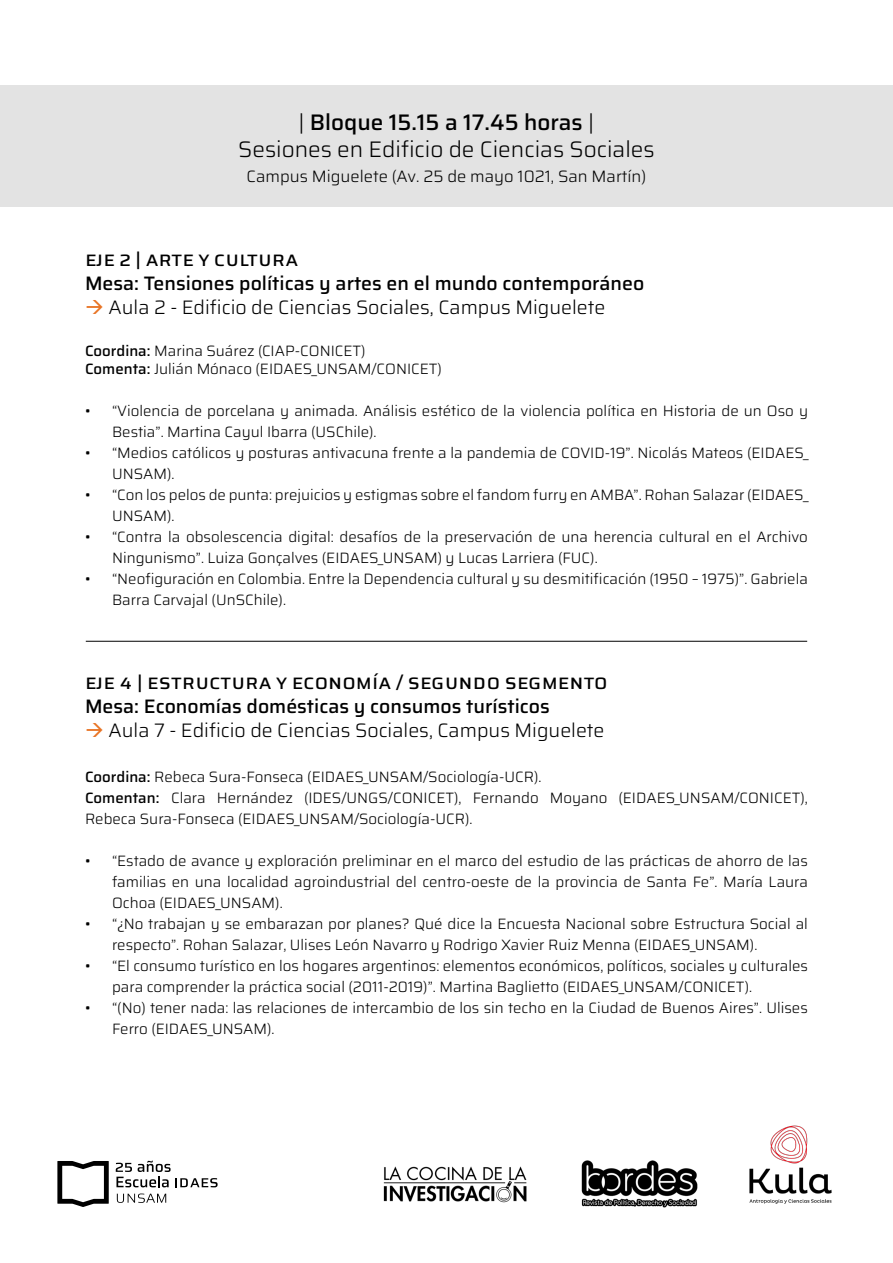
<style>
.page{position:relative;width:893px;height:1263px;background:#fff}
.page>*{position:absolute;margin:0;border:0;box-sizing:border-box;transform-origin:0 0}
.t1{font:300 22.5px/27px "Saira UNSAM";color:#000;text-align:center}
.t2{font:300 19.5px "Saira UNSAM";color:#000}
.t3{font:500 19.5px "Saira UNSAM";color:#000}
.t4{font:19.5px "Saira UNSAM Medium SC";color:#000}
.t5{font:300 16.5px "Saira UNSAM";color:#000}
.t6{font:300 15px/21px "Saira UNSAM";color:#000}
.s1{font-weight:500}
.s2{color:#e87425}
</style>
<div class="page">
<svg style="left:57px;top:1161px;width:52px;height:46px"></svg>
<svg style="left:116px;top:1161px;width:102px;height:26px"></svg>
<svg style="left:117px;top:1193px;width:49px;height:10px"></svg>
<img style="left:383px;top:1166px;width:144px;height:37px">
<img style="left:581px;top:1160px;width:117px;height:48px">
<img style="left:749px;top:1125px;width:83px;height:79px">
<div style="left:0;top:85px;width:893px;height:121px;background:#e3e3e3"></div>
<hr style="left:86px;top:641px;width:721px;height:1px;background:#000">
<h1 class="t1" style="left:238px;top:108px;width:418px">| <span class="s1">Bloque 15.15 a 17.45 horas</span> |<br>Sesiones en Edificio de Ciencias Sociales</h1>
<p class="t5" style="left:247px;top:163px;width:401px">Campus Miguelete (Av. 25 de mayo 1021, San Martín)</p>
<h2 class="t4" style="left:85px;top:247px;width:215px">EJE 2 | ARTE Y CULTURA</h2>
<h2 class="t3" style="left:85px;top:267px;width:561px">Mesa: Tensiones políticas y artes en el mundo contemporáneo</h2>
<h2 class="t2" style="left:85px;top:291px;width:522px"><span class="s2">→</span> Aula 2 - Edificio de Ciencias Sociales, Campus Miguelete</h2>
<p class="t6" style="left:85px;top:341px;width:358px;line-height:18px"><span class="s1">Coordina:</span> Marina Suárez (CIAP-CONICET)<br><span class="s1">Comenta:</span> Julián Mónaco (EIDAES_UNSAM/CONICET)</p>
<p class="t6" style="left:112px;top:399px;width:697px;text-indent:-27px">• “Violencia de porcelana y animada. Análisis estético de la violencia política en Historia de un Oso y<br>Bestia”. Martina Cayul Ibarra (USChile).</p>
<p class="t6" style="left:112px;top:441px;width:697px;text-indent:-27px">• “Medios católicos y posturas antivacuna frente a la pandemia de COVID-19”. Nicolás Mateos (EIDAES_<br>UNSAM).</p>
<p class="t6" style="left:112px;top:483px;width:697px;text-indent:-27px">• “Con los pelos de punta: prejuicios y estigmas sobre el fandom furry en AMBA”. Rohan Salazar (EIDAES_<br>UNSAM).</p>
<p class="t6" style="left:112px;top:525px;width:697px;text-indent:-27px">• “Contra la obsolescencia digital: desafíos de la preservación de una herencia cultural en el Archivo<br>Ningunismo”. Luiza Gonçalves (EIDAES_UNSAM) y Lucas Larriera (FUC).</p>
<p class="t6" style="left:112px;top:567px;width:697px;text-indent:-27px">• “Neofiguración en Colombia. Entre la Dependencia cultural y su desmitificación (1950 – 1975)”. Gabriela<br>Barra Carvajal (UnSChile).</p>
<h2 class="t4" style="left:85px;top:670px;width:524px">EJE 4 | ESTRUCTURA Y ECONOMÍA / SEGUNDO SEGMENTO</h2>
<h2 class="t3" style="left:85px;top:690px;width:466px">Mesa: Economías domésticas y consumos turísticos</h2>
<h2 class="t2" style="left:85px;top:714px;width:521px"><span class="s2">→</span> Aula 7 - Edificio de Ciencias Sociales, Campus Miguelete</h2>
<p class="t6" style="left:85px;top:765px;width:724px"><span class="s1">Coordina:</span> Rebeca Sura-Fonseca (EIDAES_UNSAM/Sociología-UCR).<br><span class="s1">Comentan:</span> Clara Hernández (IDES/UNGS/CONICET), Fernando Moyano (EIDAES_UNSAM/CONICET),<br>Rebeca Sura-Fonseca (EIDAES_UNSAM/Sociología-UCR).</p>
<p class="t6" style="left:112px;top:849px;width:697px;text-align:justify;text-indent:-27px">• “Estado de avance y exploración preliminar en el marco del estudio de las prácticas de ahorro de las familias en una localidad agroindustrial del centro-oeste de la provincia de Santa Fe”. María Laura Ochoa (EIDAES_UNSAM).</p>
<p class="t6" style="left:112px;top:912px;width:697px;text-indent:-27px">• “¿No trabajan y se embarazan por planes? Qué dice la Encuesta Nacional sobre Estructura Social al respecto”. Rohan Salazar, Ulises León Navarro y Rodrigo Xavier Ruiz Menna (EIDAES_UNSAM).</p>
<p class="t6" style="left:112px;top:954px;width:697px;text-indent:-27px">• “El consumo turístico en los hogares argentinos: elementos económicos, políticos, sociales y culturales para comprender la práctica social (2011-2019)”. Martina Baglietto (EIDAES_UNSAM/CONICET).</p>
<p class="t6" style="left:112px;top:996px;width:697px;text-indent:-27px">• “(No) tener nada: las relaciones de intercambio de los sin techo en la Ciudad de Buenos Aires”. Ulises<br>Ferro (EIDAES_UNSAM).</p>
</div>
